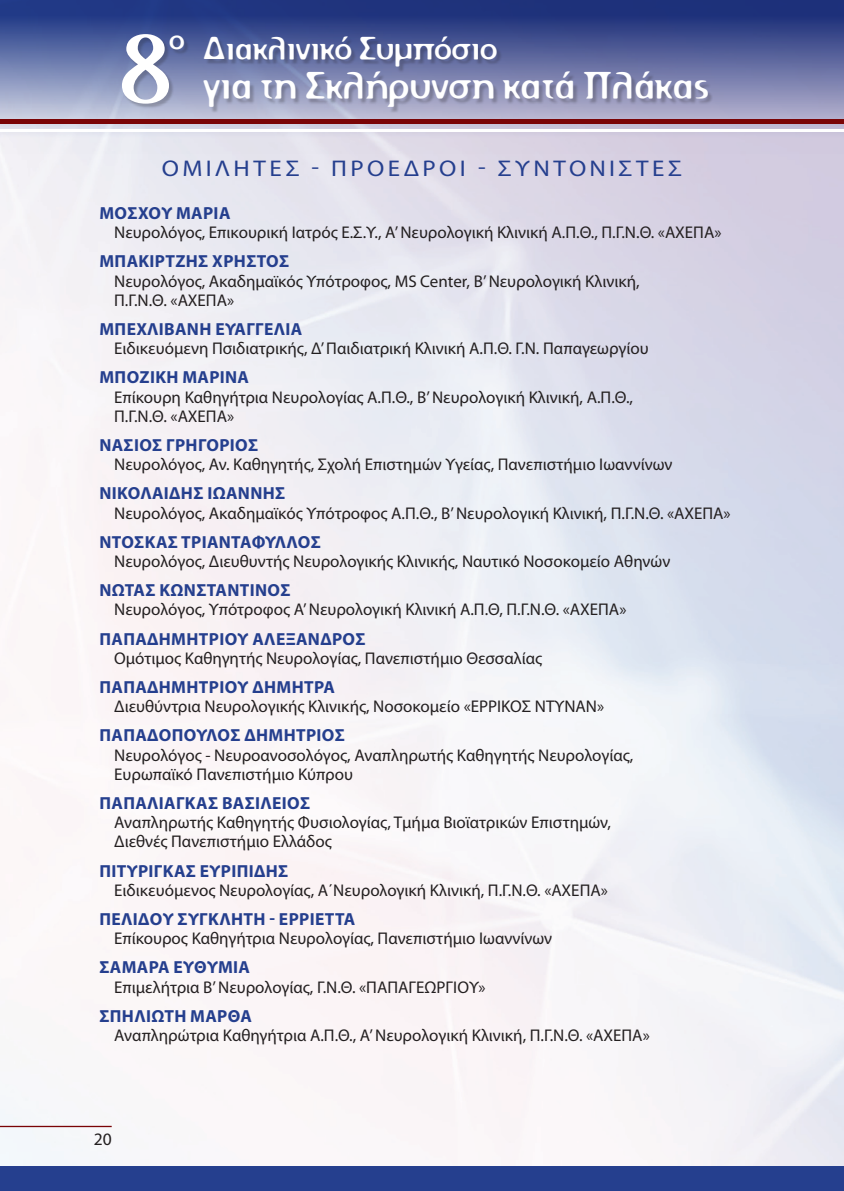
<style>
.page{position:relative;width:844px;height:1191px;background:#fff}
.page>*{position:absolute;margin:0;border:0;box-sizing:border-box;transform-origin:0 0}
.t1{font:700 108.85px "PF Royale";color:#fff}
.t2{font:35.52px "PF Plazm";color:#fff}
.t3{font:30.1px "PF Plazm";color:#fff}
.t4{font:22.75px "Myriad Pro";color:#253f8e;scale:1.1 1}
.t5{font:700 17.5px "Myriad Pro";letter-spacing:.02em;color:#253f8e}
.t6{font:17.5px "Myriad Pro";color:#231f20}
.t7{font:16.97px/19.2px "Myriad Pro";color:#231f20}
</style>
<div class="page">
<div style="left:0;top:1166px;width:843px;height:25px;background:#253f8e"></div>
<hr style="left:0;top:1125px;width:112px;height:2px;background:#7a0406">
<svg style="left:0;top:0;width:843px;height:154px;background:#7b84b1"></svg>
<div style="left:123px;top:35px;width:66px;height:74px;background:#231f20;opacity:.25"></div>
<div style="left:205px;top:38px;width:508px;height:75px;background:#231f20;opacity:.25"></div>
<div style="left:0;top:119px;width:843px;height:5px;background:#7a0406"></div>
<hr style="left:0;top:129px;width:843px;height:2px;background:#fff">
<h1 class="t1" style="left:119px;top:11px;width:55px">8</h1>
<h3 class="t3" style="left:169px;top:31px;width:330px"><sup>o</sup> Διακλινικό Συμπόσιο</h3>
<h2 class="t2" style="left:203px;top:64px;width:506px">για τη Σκλήρυνση κατά Πλάκας</h2>
<h3 class="t4" style="left:162px;top:154px;width:16px">ΟΜΙ</h3>
<h3 class="t4" style="left:215px;top:154px;width:33px">ΛΗΤΕΣ</h3>
<h3 class="t4" style="left:311px;top:154px;width:34px">- ΠΡΟΕ</h3>
<h3 class="t4" style="left:403px;top:154px;width:31px">ΔΡΟΙ</h3>
<h3 class="t4" style="left:478px;top:154px;width:67px">- ΣΥΝΤΟΝΙΣΤΕΣ</h3>
<p class="t5" style="left:99px;top:202px;width:132px">ΜΟΣΧΟΥ ΜΑΡΙΑ</p>
<p class="t7" style="left:114px;top:223px;width:608px">Νευρολόγος, Επικουρική Ιατρός Ε.Σ.Υ., Α’ Νευρολογική Κλινική Α.Π.Θ., Π.Γ.Ν.Θ. «ΑΧΕΠΑ»</p>
<p class="t5" style="left:99px;top:250px;width:191px">ΜΠΑΚΙΡΤΖΗΣ ΧΡΗΣΤΟΣ</p>
<p class="t7" style="left:114px;top:271px;width:527px">Νευρολόγος, Ακαδημαϊκός Υπότροφος, MS Center, Β’ Νευρολογική Κλινική,<br>Π.Γ.Ν.Θ. «ΑΧΕΠΑ»</p>
<p class="t5" style="left:99px;top:318px;width:204px">ΜΠΕΧΛΙΒΑΝΗ ΕΥΑΓΓΕΛΙΑ</p>
<p class="t7" style="left:114px;top:339px;width:535px">Ειδικευόμενη Πσιδιατρικής, Δ’ Παιδιατρική Κλινική Α.Π.Θ. Γ.Ν. Παπαγεωργίου</p>
<p class="t5" style="left:99px;top:366px;width:151px">ΜΠΟΖΙΚΗ ΜΑΡΙΝΑ</p>
<p class="t7" style="left:114px;top:387px;width:520px">Επίκουρη Καθηγήτρια Νευρολογίας Α.Π.Θ., Β’ Νευρολογική Κλινική, Α.Π.Θ.,<br>Π.Γ.Ν.Θ. «ΑΧΕΠΑ»</p>
<p class="t5" style="left:99px;top:434px;width:160px">ΝΑΣΙΟΣ ΓΡΗΓΟΡΙΟΣ</p>
<p class="t7" style="left:114px;top:455px;width:559px">Νευρολόγος, Αν. Καθηγητής, Σχολή Επιστημών Υγείας, Πανεπιστήμιο Ιωαννίνων</p>
<p class="t5" style="left:99px;top:482px;width:187px">ΝΙΚΟΛΑΙΔΗΣ ΙΩΑΝΝΗΣ</p>
<p class="t7" style="left:114px;top:503px;width:618px">Νευρολόγος, Aκαδημαϊκός Υπότροφος Α.Π.Θ., Β’ Νευρολογική Κλινική, Π.Γ.Ν.Θ. «ΑΧΕΠΑ»</p>
<p class="t5" style="left:99px;top:530px;width:223px">ΝΤΟΣΚΑΣ ΤΡΙΑΝΤΑΦΥΛΛΟΣ</p>
<p class="t7" style="left:114px;top:551px;width:557px">Νευρολόγος, Διευθυντής Νευρολογικής Κλινικής, Ναυτικό Νοσοκομείο Αθηνών</p>
<p class="t5" style="left:99px;top:579px;width:192px">ΝΩΤΑΣ ΚΩΝΣΤΑΝΤΙΝΟΣ</p>
<p class="t7" style="left:114px;top:600px;width:513px">Νευρολόγος, Υπότροφος Α’ Νευρολογική Κλινική Α.Π.Θ, Π.Γ.Ν.Θ. «ΑΧΕΠΑ»</p>
<p class="t5" style="left:99px;top:627px;width:267px">ΠΑΠΑΔΗΜΗΤΡΙΟΥ ΑΛΕΞΑΝΔΡΟΣ</p>
<p class="t7" style="left:114px;top:648px;width:429px">Ομότιμος Καθηγητής Νευρολογίας, Πανεπιστήμιο Θεσσαλίας</p>
<p class="t5" style="left:99px;top:675px;width:237px">ΠΑΠΑΔΗΜΗΤΡΙΟΥ ΔΗΜΗΤΡΑ</p>
<p class="t7" style="left:114px;top:696px;width:366px">Διευθύντρια Νευρολογικής Κλινικής, Νοσοκομείο «ΕΡΡΙΚΟΣ</p>
<p class="t7" style="left:534px;top:696px;width:41px">ΝΤΥΝΑΝ</p>
<p class="t7" style="left:597px;top:696px;width:9px">»</p>
<p class="t5" style="left:99px;top:724px;width:247px">ΠΑΠΑΔΟΠΟΥΛΟΣ ΔΗΜΗΤΡΙΟΣ</p>
<p class="t7" style="left:114px;top:745px;width:520px">Νευρολόγος - Νευροανοσολόγος, Αναπληρωτής Καθηγητής Νευρολογίας,<br>Ευρωπαϊκό Πανεπιστήμιο Κύπρου</p>
<p class="t5" style="left:99px;top:791px;width:212px">ΠΑΠΑΛΙΑΓΚΑΣ ΒΑΣΙΛΕΙΟΣ</p>
<p class="t7" style="left:114px;top:812px;width:498px">Αναπληρωτής Καθηγητής Φυσιολογίας, Τμήμα Βιοϊατρικών Επιστημών,<br>Διεθνές Πανεπιστήμιο Ελλάδος</p>
<p class="t5" style="left:99px;top:859px;width:190px">ΠΙΤΥΡΙΓΚΑΣ ΕΥΡΙΠΙΔΗΣ</p>
<p class="t7" style="left:114px;top:880px;width:495px">Ειδικευόμενος Νευρολογίας, Α΄Νευρολογική Κλινική, Π.Γ.Ν.Θ. «ΑΧΕΠΑ»</p>
<p class="t5" style="left:99px;top:907px;width:257px">ΠΕΛΙΔΟΥ ΣΥΓΚΛΗΤΗ - ΕΡΡΙΕΤTΑ</p>
<p class="t7" style="left:114px;top:928px;width:439px">Επίκουρος Καθηγήτρια Νευρολογίας, Πανεπιστήμιο Ιωαννίνων</p>
<p class="t5" style="left:99px;top:956px;width:152px">ΣΑΜΑΡΑ ΕΥΘΥΜΙΑ</p>
<p class="t7" style="left:114px;top:977px;width:263px">Επιμελήτρια Β’ Νευρολογίας, Γ.Ν.Θ. «ΠΑΠΑΓΕΩΡΓΙΟ</p>
<p class="t7" style="left:469px;top:977px;width:18px">Υ»</p>
<p class="t5" style="left:99px;top:1004px;width:154px">ΣΠΗΛΙΩΤΗ ΜΑΡΘΑ</p>
<p class="t7" style="left:114px;top:1025px;width:537px">Αναπληρώτρια Καθηγήτρια Α.Π.Θ., Α’ Νευρολογική Κλινική, Π.Γ.Ν.Θ. «ΑΧΕΠΑ»</p>
<p class="t6" style="left:94px;top:1127px;width:19px">20</p>
</div>
